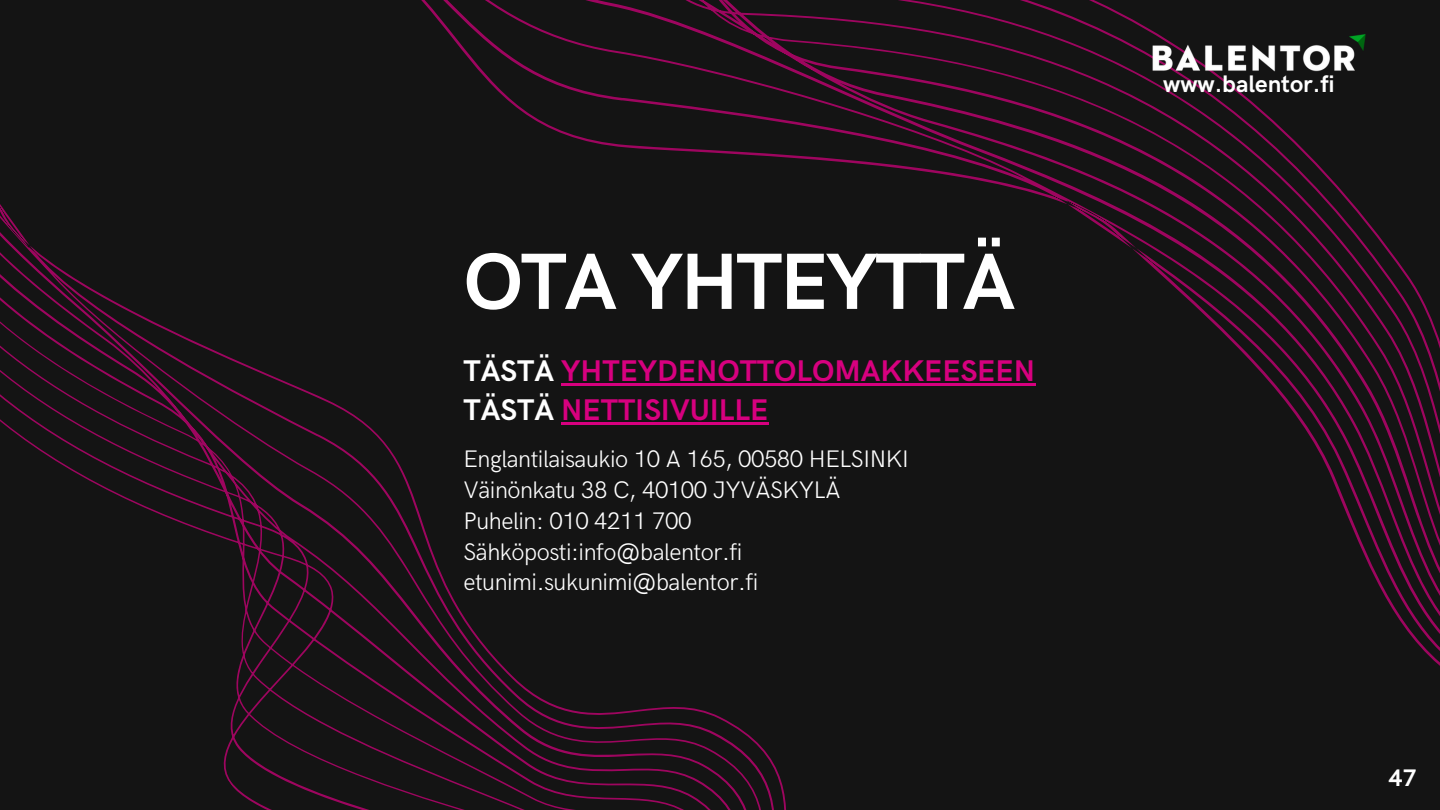
<style>
.page{position:relative;width:1440px;height:810px;background:#141414}
.page>*{position:absolute;margin:0;border:0;box-sizing:border-box;transform-origin:0 0}
.t1{font:700 80px "HK Grotesk";letter-spacing:-.03em;color:#fff}
.t2{font:700 30px/39px "HK Grotesk";color:#d7007f}
.t3{font:300 24px "HK Grotesk";letter-spacing:-.02em;color:#fff}
.t4{font:700 24px "HK Grotesk";color:#fff}
.s1{color:#fff}
</style>
<div class="page">
<hr style="left:561px;top:383px;width:474px;height:3px;background:#d7007f">
<hr style="left:561px;top:422px;width:207px;height:3px;background:#d7007f">
<img style="left:1126px;top:18px;width:267px;height:81px">
<p class="t1" style="left:463px;top:237px;width:553px">OTA YHTEYTTÄ</p>
<p class="t2" style="left:463px;top:353px;width:573px"><span class="s1">TÄSTÄ</span> YHTEYDENOTTOLOMAKKEESEEN<br><span class="s1">TÄSTÄ</span> NETTISIVUILLE</p>
<h1 class="t3" style="left:463px;top:446px;width:447px">Englantilaisaukio 10 A 165, 00580 HELSINKI</h1>
<h2 class="t3" style="left:463px;top:477px;width:379px">Väinönkatu 38 C, 40100 JYVÄSKYLÄ</h2>
<p class="t3" style="left:463px;top:507px;width:230px">Puhelin: 010 4211 700</p>
<p class="t3" style="left:463px;top:538px;width:281px">Sähköposti:info@balentor.fi</p>
<p class="t3" style="left:463px;top:569px;width:296px">etunimi.sukunimi@balentor.fi</p>
<p class="t4" style="left:1163px;top:70px;width:173px">www.balentor.fi</p>
<p class="t4" style="left:1389px;top:764px;width:29px">47</p>
</div>
